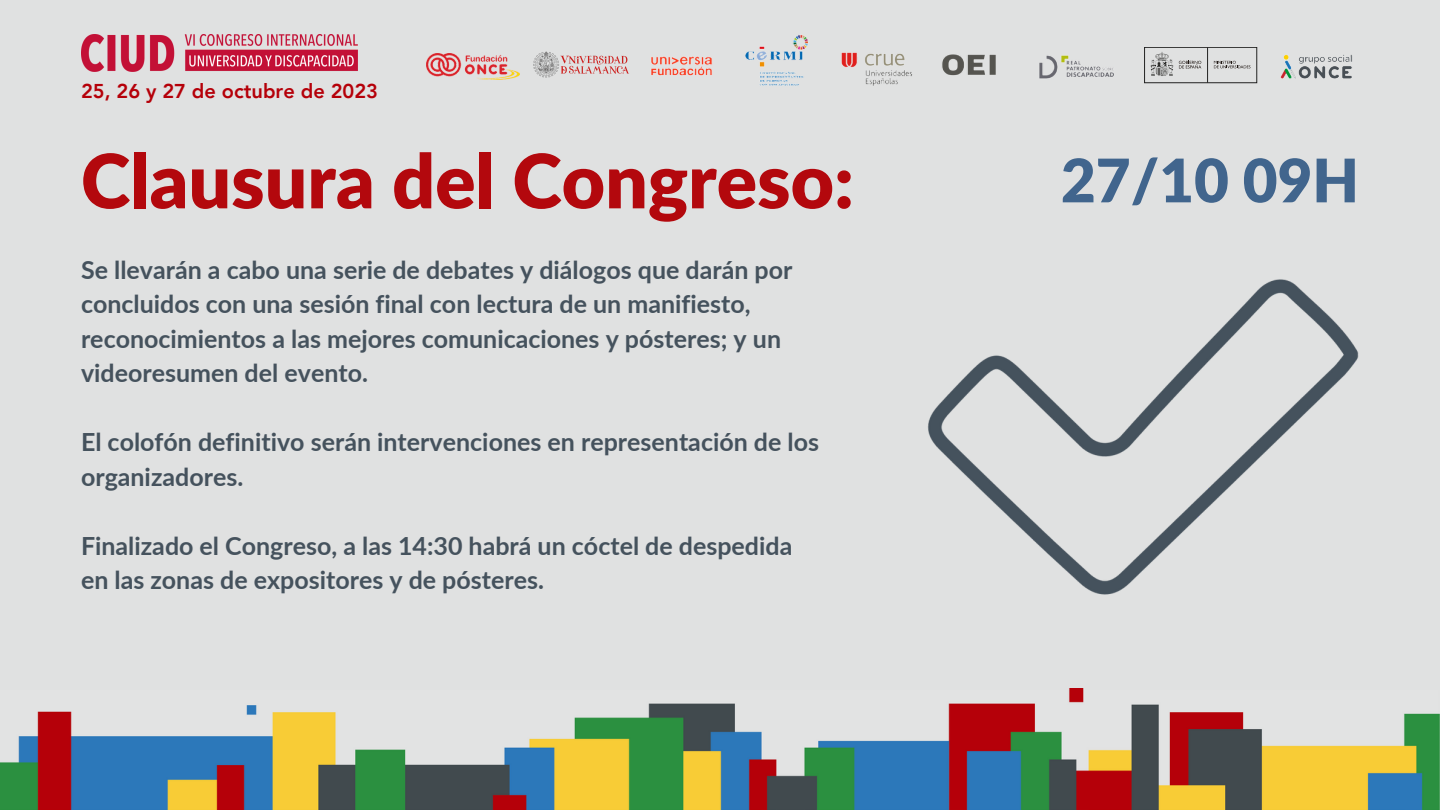
<style>
.page{position:relative;width:1440px;height:810px;background:#e0e1e1}
.page>*{position:absolute;margin:0;border:0;box-sizing:border-box;transform-origin:0 0}
.t1{font:900 75px "Lato";color:#b3080d}
.t2{font:900 60px "Lato";color:#41658d}
.t3{font:700 25px/34.5px "Lato";color:#45525d}
.t4{font:800 20px "Avenir LT Pro";color:#b50009}
</style>
<div class="page">
<img style="left:0;top:689px;width:1440px;height:121px">
<img style="left:81px;top:35px;width:277px;height:37px">
<img style="left:651px;top:35px;width:261px;height:51px">
<hr style="left:1207px;top:47px;width:1px;height:36px;background:#222221">
<div style="left:1144px;top:47px;width:113px;height:36px;border:1px solid #222221"></div>
<svg style="left:1214px;top:61px;width:36px;height:7px"></svg>
<svg style="left:1179px;top:61px;width:22px;height:8px"></svg>
<svg style="left:1151px;top:52px;width:22px;height:24px"></svg>
<img style="left:534px;top:52px;width:95px;height:26px">
<img style="left:427px;top:53px;width:93px;height:27px">
<img style="left:1280px;top:54px;width:72px;height:25px">
<img style="left:942px;top:54px;width:54px;height:22px">
<img style="left:1039px;top:55px;width:75px;height:24px">
<img style="left:928px;top:279px;width:431px;height:316px">
<p class="t4" style="left:81px;top:83px;width:299px">25, 26 y 27 de octubre de 2023</p>
<p class="t1" style="left:81px;top:134px;width:775px">Clausura del Congreso:</p>
<p class="t3" style="left:81px;top:252px;width:713px">Se llevarán a cabo una serie de debates y diálogos que darán por concluidos con una sesión final con lectura de un manifiesto, reconocimientos a las mejores comunicaciones y pósteres; y un videoresumen del evento.</p>
<p class="t3" style="left:81px;top:424px;width:740px">El colofón definitivo serán intervenciones en representación de los organizadores.</p>
<p class="t3" style="left:81px;top:528px;width:713px">Finalizado el Congreso, a las 14:30 habrá un cóctel de despedida en las zonas de expositores y de pósteres.</p>
<p class="t2" style="left:1061px;top:143px;width:300px">27/10 09H</p>
</div>
